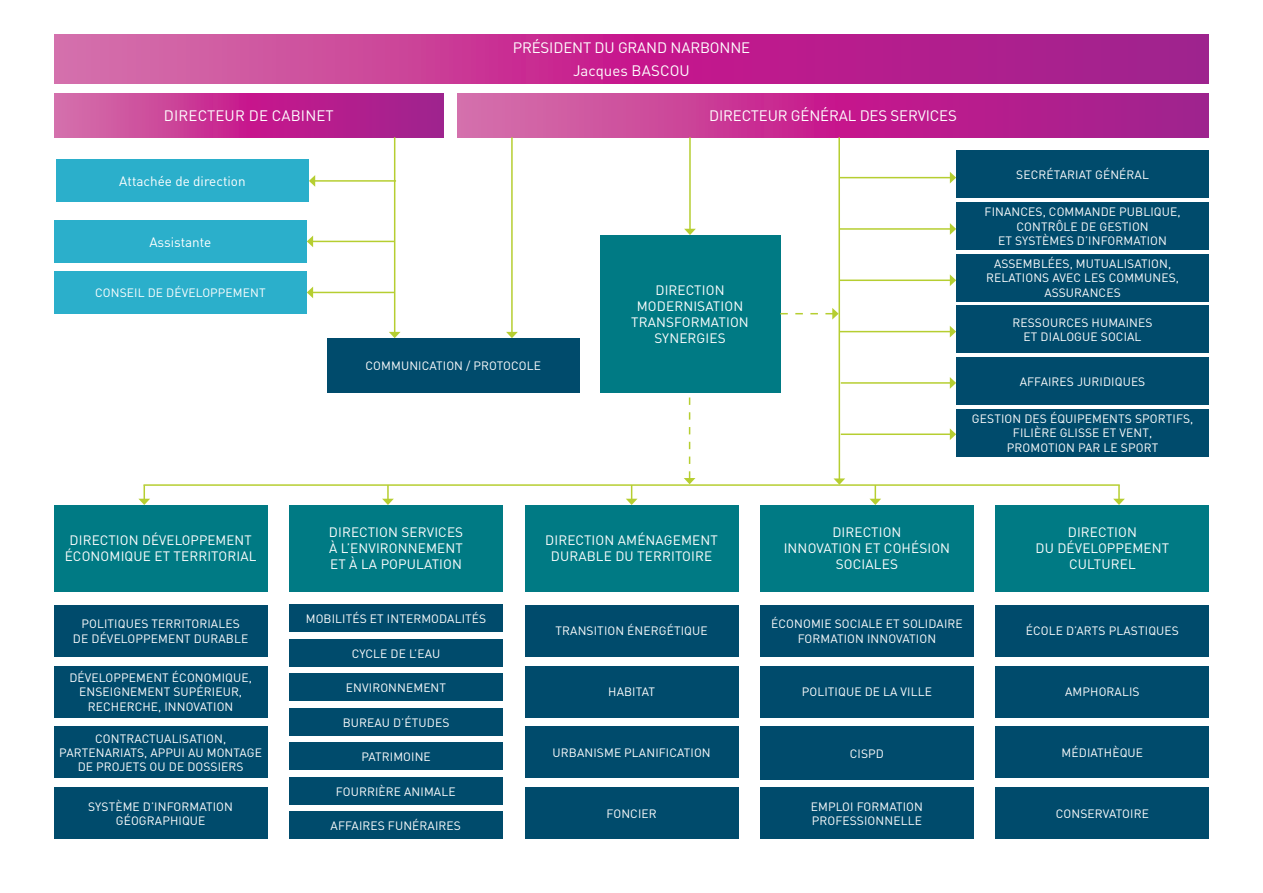
<style>
.page{position:relative;width:1263px;height:893px;background:#fff}
.page>*{position:absolute;margin:0;border:0;box-sizing:border-box;transform-origin:0 0}
.t1{font:15px "DIN Pro";letter-spacing:-.01em;color:#fff}
.t2{font:15px "DIN Pro";letter-spacing:.01em;color:#fff}
.t3{font:13.5px/16.2px "DIN Pro";letter-spacing:.01em;color:#fff;text-align:center}
.t4{font:12px/14.4px "DIN Pro";letter-spacing:.01em;color:#fff;text-align:center}
</style>
<div class="page">
<svg style="left:54px;top:34px;width:1155px;height:50px;background:#c03394"></svg>
<svg style="left:457px;top:94px;width:752px;height:43px;background:#c03394"></svg>
<div style="left:54px;top:505px;width:213px;height:86px;background:#007a84"></div>
<div style="left:289px;top:505px;width:214px;height:86px;background:#007a84"></div>
<div style="left:525px;top:505px;width:213px;height:86px;background:#007a84"></div>
<div style="left:760px;top:505px;width:213px;height:86px;background:#007a84"></div>
<div style="left:996px;top:505px;width:213px;height:86px;background:#007a84"></div>
<svg style="left:54px;top:94px;width:390px;height:43px;background:#bf3394"></svg>
<div style="left:54px;top:220px;width:253px;height:43px;background:#2bafcb"></div>
<div style="left:54px;top:271px;width:253px;height:43px;background:#2bafcb"></div>
<hr style="left:511px;top:137px;width:2px;height:196px;background:#b6ce31">
<svg style="left:506px;top:332px;width:12px;height:6px"></svg>
<hr style="left:312px;top:241px;width:82px;height:1px;background:#b6ce31">
<svg style="left:307px;top:236px;width:6px;height:11px"></svg>
<hr style="left:689px;top:137px;width:2px;height:92px;background:#b6ce31">
<svg style="left:684px;top:229px;width:12px;height:6px"></svg>
<svg style="left:684px;top:392px;width:11px;height:92px"></svg>
<hr style="left:394px;top:137px;width:1px;height:196px;background:#b6ce31">
<svg style="left:389px;top:332px;width:11px;height:6px"></svg>
<hr style="left:143px;top:484px;width:977px;height:2px;background:#b6ce31">
<svg style="left:138px;top:485px;width:12px;height:20px"></svg>
<svg style="left:382px;top:485px;width:12px;height:20px"></svg>
<svg style="left:626px;top:485px;width:11px;height:20px"></svg>
<svg style="left:869px;top:485px;width:12px;height:20px"></svg>
<svg style="left:1113px;top:485px;width:12px;height:20px"></svg>
<hr style="left:312px;top:292px;width:82px;height:1px;background:#b6ce31">
<svg style="left:307px;top:287px;width:6px;height:11px"></svg>
<div style="left:600px;top:235px;width:180px;height:157px;background:#007a84"></div>
<div style="left:327px;top:338px;width:253px;height:54px;background:#004b6c"></div>
<div style="left:956px;top:254px;width:253px;height:48px;background:#004b6c"></div>
<div style="left:956px;top:202px;width:253px;height:48px;background:#004b6c"></div>
<div style="left:956px;top:409px;width:253px;height:48px;background:#004b6c"></div>
<div style="left:956px;top:357px;width:253px;height:48px;background:#004b6c"></div>
<div style="left:956px;top:305px;width:253px;height:48px;background:#004b6c"></div>
<div style="left:956px;top:151px;width:253px;height:47px;background:#004b6c"></div>
<hr style="left:839px;top:280px;width:111px;height:1px;background:#b6ce31">
<svg style="left:950px;top:274px;width:6px;height:12px"></svg>
<hr style="left:839px;top:177px;width:111px;height:1px;background:#b6ce31">
<svg style="left:950px;top:172px;width:6px;height:11px"></svg>
<hr style="left:839px;top:228px;width:111px;height:2px;background:#b6ce31">
<svg style="left:950px;top:223px;width:6px;height:12px"></svg>
<hr style="left:839px;top:331px;width:111px;height:1px;background:#b6ce31">
<svg style="left:950px;top:326px;width:6px;height:11px"></svg>
<hr style="left:841px;top:382px;width:109px;height:2px;background:#b6ce31">
<svg style="left:950px;top:377px;width:6px;height:12px"></svg>
<hr style="left:838px;top:137px;width:2px;height:342px;background:#b6ce31">
<svg style="left:833px;top:478px;width:12px;height:7px"></svg>
<hr style="left:841px;top:433px;width:109px;height:2px;background:#b6ce31">
<svg style="left:950px;top:428px;width:6px;height:12px"></svg>
<svg style="left:780px;top:308px;width:58px;height:12px"></svg>
<div style="left:54px;top:605px;width:213px;height:52px;background:#004b6c"></div>
<div style="left:54px;top:666px;width:213px;height:51px;background:#004b6c"></div>
<div style="left:54px;top:726px;width:213px;height:52px;background:#004b6c"></div>
<div style="left:54px;top:787px;width:213px;height:52px;background:#004b6c"></div>
<div style="left:289px;top:605px;width:214px;height:27px;background:#004b6c"></div>
<div style="left:289px;top:812px;width:213px;height:27px;background:#004b6c"></div>
<div style="left:289px;top:777px;width:213px;height:27px;background:#004b6c"></div>
<div style="left:289px;top:743px;width:214px;height:27px;background:#004b6c"></div>
<div style="left:289px;top:708px;width:214px;height:27px;background:#004b6c"></div>
<div style="left:289px;top:674px;width:214px;height:27px;background:#004b6c"></div>
<div style="left:289px;top:639px;width:214px;height:27px;background:#004b6c"></div>
<div style="left:525px;top:605px;width:213px;height:52px;background:#004b6c"></div>
<div style="left:525px;top:666px;width:213px;height:51px;background:#004b6c"></div>
<div style="left:525px;top:726px;width:213px;height:52px;background:#004b6c"></div>
<div style="left:525px;top:787px;width:213px;height:52px;background:#004b6c"></div>
<div style="left:760px;top:605px;width:213px;height:52px;background:#004b6c"></div>
<div style="left:760px;top:666px;width:213px;height:51px;background:#004b6c"></div>
<div style="left:760px;top:726px;width:213px;height:54px;background:#004b6c"></div>
<div style="left:760px;top:787px;width:213px;height:52px;background:#004b6c"></div>
<div style="left:996px;top:605px;width:213px;height:52px;background:#004b6c"></div>
<div style="left:996px;top:666px;width:213px;height:51px;background:#004b6c"></div>
<div style="left:996px;top:726px;width:213px;height:52px;background:#004b6c"></div>
<div style="left:996px;top:787px;width:213px;height:52px;background:#004b6c"></div>
<div style="left:56px;top:160px;width:253px;height:42px;background:#2bafcb"></div>
<hr style="left:314px;top:180px;width:82px;height:2px;background:#b6ce31">
<svg style="left:309px;top:175px;width:6px;height:12px"></svg>
<p class="t2" style="left:164px;top:106px;width:171px">DIRECTEUR DE CABINET</p>
<p class="t1" style="left:513px;top:38px;width:239px">PRÉSIDENT DU GRAND NARBONNE</p>
<p class="t1" style="left:573px;top:60px;width:118px">Jacques BASCOU</p>
<p class="t1" style="left:709px;top:106px;width:249px">DIRECTEUR GÉNÉRAL DES SERVICES</p>
<p class="t3" style="left:119px;top:173px;width:128px">Attachée de direction</p>
<p class="t3" style="left:149px;top:233px;width:63px">Assistante</p>
<p class="t4" style="left:95px;top:285px;width:172px">CONSEIL DE DÉVELOPPEMENT</p>
<p class="t3" style="left:655px;top:281px;width:71px">DIRECTION</p>
<p class="t3" style="left:631px;top:297px;width:119px">MODERNISATION<br>TRANSFORMATION<br>SYNERGIES</p>
<p class="t4" style="left:365px;top:358px;width:177px">COMMUNICATION / PROTOCOLE</p>
<p class="t4" style="left:1016px;top:167px;width:134px">SECRÉTARIAT GÉNÉRAL</p>
<p class="t4" style="left:985px;top:204px;width:197px">FINANCES, COMMANDE PUBLIQUE,<br>CONTRÔLE DE GESTION</p>
<p class="t4" style="left:998px;top:233px;width:170px">ET SYSTÈMES D’INFORMATION</p>
<p class="t4" style="left:994px;top:256px;width:179px">ASSEMBLÉES, MUTUALISATION,</p>
<p class="t4" style="left:986px;top:270px;width:194px">RELATIONS AVEC LES COMMUNES,<br>ASSURANCES</p>
<p class="t4" style="left:1013px;top:315px;width:141px">RESSOURCES HUMAINES</p>
<p class="t4" style="left:1024px;top:329px;width:119px">ET DIALOGUE SOCIAL</p>
<p class="t4" style="left:1020px;top:374px;width:127px">AFFAIRES JURIDIQUES</p>
<p class="t4" style="left:972px;top:411px;width:223px">GESTION DES ÉQUIPEMENTS SPORTIFS,<br>FILIÈRE GLISSE ET VENT,</p>
<p class="t4" style="left:1007px;top:440px;width:153px">PROMOTION PAR LE SPORT</p>
<p class="t3" style="left:65px;top:532px;width:193px">DIRECTION DÉVELOPPEMENT<br>ÉCONOMIQUE ET TERRITORIAL</p>
<p class="t4" style="left:82px;top:616px;width:160px">POLITIQUES TERRITORIALES</p>
<p class="t4" style="left:73px;top:630px;width:177px">DE DÉVELOPPEMENT DURABLE</p>
<p class="t4" style="left:69px;top:670px;width:184px">DÉVELOPPEMENT ÉCONOMIQUE,<br>ENSEIGNEMENT SUPÉRIEUR,<br>RECHERCHE, INNOVATION</p>
<p class="t4" style="left:59px;top:730px;width:204px">CONTRACTUALISATION,<br>PARTENARIATS, APPUI AU MONTAGE<br>DE PROJETS OU DE DOSSIERS</p>
<p class="t4" style="left:88px;top:798px;width:146px">SYSTÈME D’INFORMATION<br>GÉOGRAPHIQUE</p>
<p class="t3" style="left:329px;top:523px;width:136px">DIRECTION SERVICES</p>
<p class="t3" style="left:329px;top:540px;width:135px">À L’ENVIRONNEMENT</p>
<p class="t3" style="left:330px;top:556px;width:133px">ET À LA POPULATION</p>
<p class="t4" style="left:306px;top:611px;width:182px">MOBILITÉS ET INTERMODALITÉS</p>
<p class="t4" style="left:352px;top:645px;width:90px">CYCLE DE L’EAU</p>
<p class="t4" style="left:346px;top:680px;width:102px">ENVIRONNEMENT</p>
<p class="t4" style="left:343px;top:714px;width:108px">BUREAU D’ÉTUDES</p>
<p class="t4" style="left:361px;top:749px;width:71px">PATRIMOINE</p>
<p class="t4" style="left:336px;top:783px;width:121px">FOURRIÈRE ANIMALE</p>
<p class="t4" style="left:331px;top:818px;width:132px">AFFAIRES FUNÉRAIRES</p>
<p class="t3" style="left:545px;top:532px;width:174px">DIRECTION AMÉNAGEMENT<br>DURABLE DU TERRITOIRE</p>
<p class="t4" style="left:556px;top:623px;width:154px">TRANSITION ÉNERGÉTIQUE</p>
<p class="t4" style="left:608px;top:684px;width:48px">HABITAT</p>
<p class="t4" style="left:553px;top:745px;width:160px">URBANISME PLANIFICATION</p>
<p class="t4" style="left:607px;top:806px;width:52px">FONCIER</p>
<p class="t3" style="left:832px;top:523px;width:71px">DIRECTION</p>
<p class="t3" style="left:784px;top:540px;width:168px">INNOVATION ET COHÉSION<br>SOCIALES</p>
<p class="t4" style="left:771px;top:616px;width:193px">ÉCONOMIE SOCIALE ET SOLIDAIRE<br>FORMATION INNOVATION</p>
<p class="t4" style="left:802px;top:684px;width:132px">POLITIQUE DE LA VILLE</p>
<p class="t4" style="left:850px;top:746px;width:36px">CISPD</p>
<p class="t4" style="left:811px;top:798px;width:114px;text-align:left">EMPLOI FORMATION<br>PROFESSIONNELLE</p>
<p class="t3" style="left:1068px;top:523px;width:71px">DIRECTION</p>
<p class="t3" style="left:1035px;top:540px;width:135px">DU DÉVELOPPEMENT</p>
<p class="t3" style="left:1069px;top:556px;width:68px">CULTUREL</p>
<p class="t4" style="left:1026px;top:623px;width:155px">ÉCOLE D’ARTS PLASTIQUES</p>
<p class="t4" style="left:1065px;top:684px;width:76px">AMPHORALIS</p>
<p class="t4" style="left:1061px;top:745px;width:83px">MÉDIATHÈQUE</p>
<p class="t4" style="left:1056px;top:806px;width:95px">CONSERVATOIRE</p>
</div>
